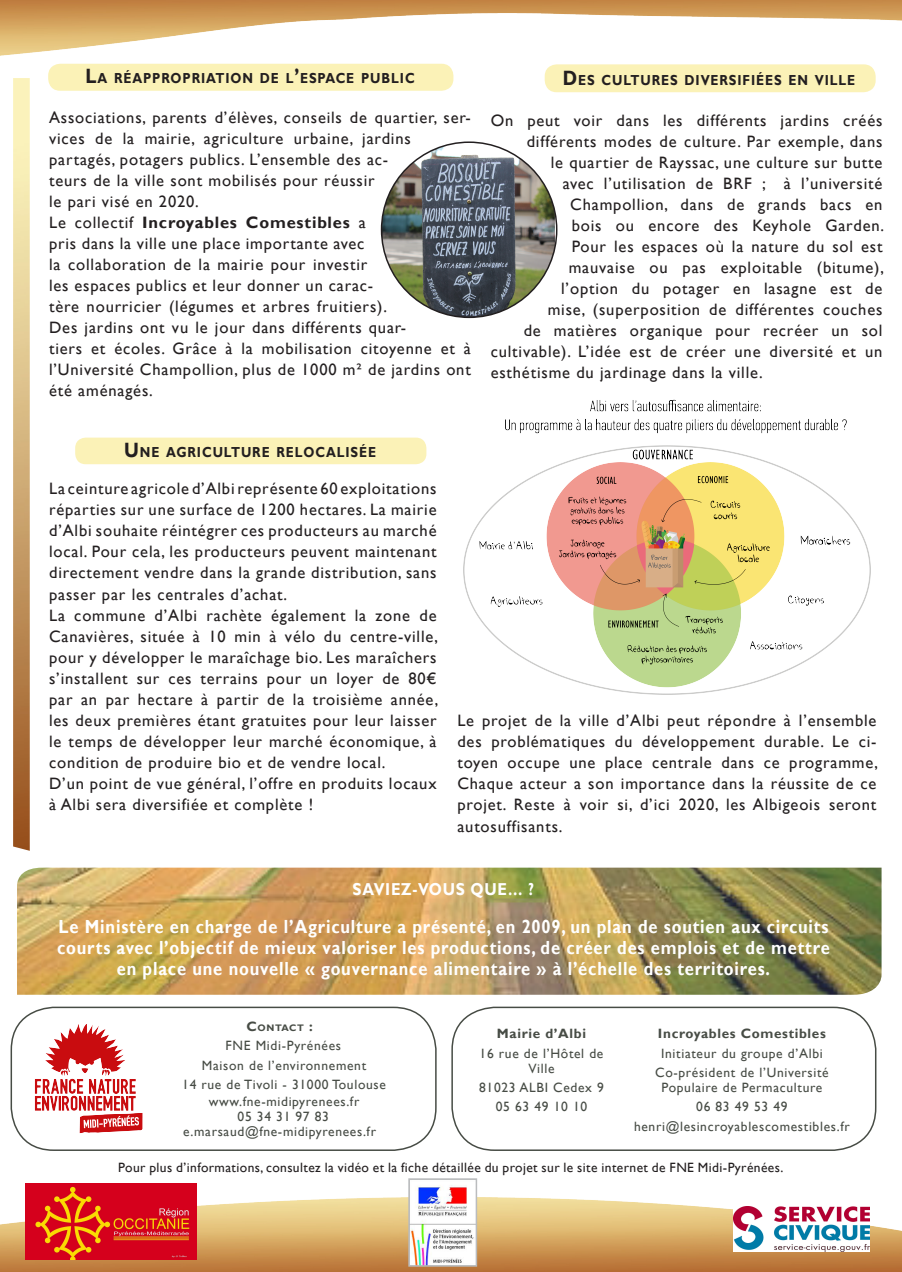
<style>
.page{position:relative;width:902px;height:1272px;background:#fff}
.page>*{position:absolute;margin:0;border:0;box-sizing:border-box;transform-origin:0 0}
.t1{font:700 18.9px/21px "Gill Sans";letter-spacing:.05em;color:#fff;text-align:center;scale:.87 1}
.t2{font:700 17.25px "Gill Sans";letter-spacing:.05em;color:#fff;scale:.87 1}
.t3{font:16.5px/21px "Gill Sans";letter-spacing:.05em;color:#231f20}
.t4{font:700 14.55px "Gill Sans";letter-spacing:.07em;color:#231f20;scale:.87 1}
.t5{font:13.5px/19.2px "Gill Sans";letter-spacing:.05em;color:#474c45;text-align:center}
.t6{font:13.5px "Gill Sans";letter-spacing:.03em;color:#231f20}
.t7{font:700 13.5px "Gill Sans";letter-spacing:.05em;color:#474c45}
.t8{font:700 9.45px "Gill Sans";letter-spacing:.07em;color:#474c45}
.s1{font-size:20.7px}
.s2{font-weight:700}
.s3{font-size:13.5px}
</style>
<div class="page">
<img style="left:0;top:1197px;width:901px;height:74px">
<img style="left:0;top:0;width:901px;height:76px">
<img style="left:17px;top:867px;width:864px;height:127px">
<div style="left:451px;top:1006px;width:425px;height:144px;border:2px solid #474c45;border-radius:43px"></div>
<img style="left:733px;top:1205px;width:135px;height:46px">
<div style="left:48px;top:64px;width:405px;height:27px;background:#fbf2b7;border-radius:12px"></div>
<img style="left:13px;top:78px;width:17px;height:772px">
<div style="left:75px;top:437px;width:351px;height:27px;background:#fbf2b7;border-radius:10px"></div>
<div style="left:544px;top:64px;width:331px;height:28px;background:#fbf2b7;border-radius:12px"></div>
<div style="left:11px;top:1006px;width:425px;height:144px;border:2px solid #474c45;border-radius:43px"></div>
<img style="left:34px;top:1024px;width:109px;height:109px">
<img style="left:411px;top:1185px;width:63px;height:78px">
<div style="left:408px;top:1178px;width:69px;height:88px;border:2px solid #babcbe"></div>
<img style="left:381px;top:144px;width:174px;height:173px">
<img style="left:463px;top:399px;width:407px;height:295px">
<img style="left:26px;top:1183px;width:170px;height:76px">
<p class="t4" style="left:85px;top:70px;width:380px"><span class="s1">L</span>A RÉAPPROPRIATION DE L<span class="s1">’</span>ESPACE PUBLIC</p>
<p class="t3" style="left:49px;top:107px;width:423px">Associations, parents d’élèves, conseils de quartier, ser&shy;vices de la mairie, agriculture urbaine, jardins partagés, potagers publics. L’ensemble des ac-<br>teurs de la ville sont mobilisés pour réussir<br>le pari visé en 2020.<br>Le collectif <span class="s2">Incroyables Comestibles</span> a<br>pris dans la ville une place importante avec<br>la collaboration de la mairie pour investir<br>les espaces publics et leur donner un carac-<br>tère nourricier (légumes et arbres fruitiers).<br>Des jardins ont vu le jour dans différents quar-<br>tiers et écoles. Grâce à la mobilisation citoyenne et à l’Université Champollion, plus de 1000 m² de jardins ont été aménagés.</p>
<p class="t4" style="left:124px;top:443px;width:291px"><span class="s1">U</span> NE AGRICULTURE RELOCALISÉE</p>
<p class="t4" style="left:563px;top:71px;width:337px"><span class="s1">D</span>ES CULTURES DIVERSIFIÉES EN VILLE</p>
<p class="t3" style="left:490px;top:110px;width:393px">On peut voir dans les différents jardins créés</p>
<p class="t3" style="left:526px;top:131px;width:357px">différents modes de culture. Par exemple, dans</p>
<p class="t3" style="left:550px;top:152px;width:333px">le quartier de Rayssac, une culture sur butte</p>
<p class="t3" style="left:562px;top:173px;width:321px">avec l’utilisation de BRF ; à l’université</p>
<p class="t3" style="left:570px;top:194px;width:314px">Champollion, dans de grands bacs en</p>
<p class="t3" style="left:571px;top:215px;width:314px">bois ou encore des Keyhole Garden.</p>
<p class="t3" style="left:571px;top:236px;width:312px">Pour les espaces où la nature du sol est</p>
<p class="t3" style="left:568px;top:257px;width:317px">mauvaise ou pas exploitable (bitume),</p>
<p class="t3" style="left:561px;top:278px;width:323px">l’option du potager en lasagne est de</p>
<p class="t3" style="left:547px;top:299px;width:336px">mise, (superposition de différentes couches</p>
<p class="t3" style="left:523px;top:320px;width:360px">de matières organique pour recréer un sol</p>
<p class="t3" style="left:490px;top:341px;width:393px">cultivable). L’idée est de créer une diversité et un</p>
<p class="t3" style="left:490px;top:362px;width:273px">esthétisme du jardinage dans la ville.</p>
<p class="t3" style="left:49px;top:478px;width:390px">La ceinture agricole d’Albi représente 60 exploitations réparties sur une surface de 1200 hectares. La mairie d’Albi souhaite réintégrer ces producteurs au marché local. Pour cela, les producteurs peuvent maintenant directement vendre dans la grande distribution, sans passer par les centrales d’achat.<br>La commune d’Albi rachète également la zone de Canavières, située à 10 min à vélo du centre-ville, pour y développer le maraîchage bio. Les maraîchers s’installent sur ces terrains pour un loyer de 80€ par an par hectare à partir de la troisième année, les deux premières étant gratuites pour leur laisser le temps de développer leur marché économique, à condition de produire bio et de vendre local.<br>D’un point de vue général, l’offre en produits locaux à Albi sera diversifiée et complète !</p>
<p class="t3" style="left:457px;top:710px;width:422px;text-align:justify">Le projet de la ville d’Albi peut répondre à l’ensemble des problématiques du développement durable. Le ci&shy;toyen occupe une place centrale dans ce programme, Chaque acteur a son importance dans la réussite de ce projet. Reste à voir si, d’ici 2020, les Albigeois seront autosuffisants.</p>
<p class="t2" style="left:352px;top:878px;width:210px">SAVIEZ-VOUS QUE… ?</p>
<p class="t1" style="left:57px;top:916px;width:889px">Le Ministère en charge de l’Agriculture a présenté, en 2009, un plan de soutien aux circuits courts avec l’objectif de mieux valoriser les productions, de créer des emplois et de mettre en place une nouvelle « gouvernance alimentaire » à l’échelle des territoires.</p>
<p class="t8" style="left:246px;top:1022px;width:68px"><span class="s3">C</span>ONTACT <span class="s3">:</span></p>
<p class="t5" style="left:182px;top:1036px;width:205px">FNE Midi-Pyrénées<br>Maison de l’environnement<br>14 rue de Tivoli - 31000 Toulouse</p>
<p class="t5" style="left:209px;top:1091px;width:152px">www.fne-midipyrenees.fr</p>
<p class="t5" style="left:238px;top:1106px;width:93px">05 34 31 97 83</p>
<p class="t5" style="left:183px;top:1121px;width:194px">e.marsaud@fne-midipyrenees.fr</p>
<p class="t6" style="left:118px;top:1159px;width:666px">Pour plus d’informations, consultez la vidéo et la fiche détaillée du projet sur le site internet de FNE Midi-Pyrénées.</p>
<p class="t7" style="left:497px;top:1025px;width:91px">Mairie d’Albi</p>
<p class="t5" style="left:479px;top:1045px;width:125px;line-height:15px">16 rue de l’Hôtel de<br>Ville</p>
<p class="t5" style="left:479px;top:1078px;width:126px">81023 ALBI Cedex 9<br>05 63 49 10 10</p>
<p class="t7" style="left:658px;top:1025px;width:169px">Incroyables Comestibles</p>
<p class="t5" style="left:655px;top:1043px;width:175px">Initiateur du groupe d’Albi<br>Co-président de l’Université</p>
<p class="t5" style="left:634px;top:1078px;width:217px">Populaire de Permaculture<br>06 83 49 53 49 henri@lesincroyablescomestibles.fr</p>
</div>
